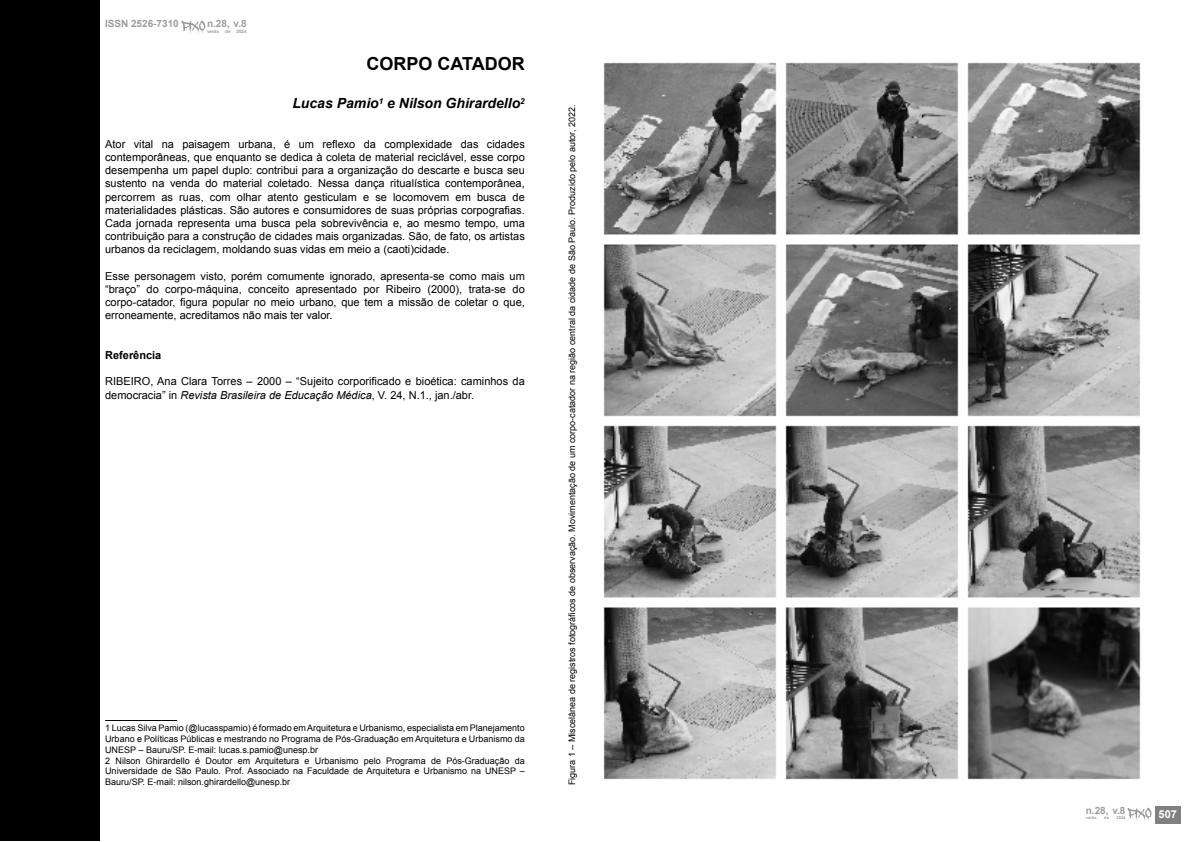
<style>
.page{position:relative;width:1191px;height:842px;background:#fff}
.page>*{position:absolute;margin:0;border:0;box-sizing:border-box;transform-origin:0 0}
.t1{font:700 18px "Arial";color:#000}
.t2{font:italic 700 14px "Arial";color:#000}
.t3{font:11px/13.2px "Arial";color:#000;text-align:justify}
.t4{font:700 11px "Arial";color:#000}
.t5{font:700 11px "Arial";color:#fff}
.t6{font:700 10px "Arial";color:#9d9d9c}
.t7{font:9px/10.8px "Arial";color:#000}
.t8{font:700 4.6px "Arial";color:#9d9d9c}
.t9{font:700 4px "Arial";color:#9d9d9c}
.s1{font-style:italic}
</style>
<div class="page">
<div style="left:0;top:0;width:99px;height:841px;background:#000"></div>
<hr style="left:105px;top:720px;width:72px;height:1px;background:#000">
<img style="left:603px;top:62px;width:538px;height:718px">
<div style="left:1155px;top:806px;width:25px;height:17px;background:#808080"></div>
<svg style="left:1127px;top:808px;width:24px;height:13px"></svg>
<svg style="left:181px;top:21px;width:24px;height:13px"></svg>
<p class="t6" style="left:105px;top:17px;width:75px">ISSN 2526-7310</p>
<p class="t6" style="left:207px;top:17px;width:41px">n.28, v.8</p>
<p class="t8" style="left:207px;top:28px;width:14px">verão</p>
<p class="t8" style="left:225px;top:28px;width:7px">de</p>
<p class="t8" style="left:236px;top:28px;width:12px">2024</p>
<h1 class="t1" style="left:366px;top:51px;width:160px">CORPO CATADOR</h1>
<p class="t2" style="left:292px;top:94px;width:234px">Lucas Pamio<sup>1</sup> e Nilson Ghirardello<sup>2</sup></p>
<p class="t3" style="left:105px;top:137px;width:421px">Ator vital na paisagem urbana, é um reflexo da complexidade das cidades contemporâneas, que enquanto se dedica à coleta de material reciclável, esse corpo desempenha um papel duplo: contribui para a organização do descarte e busca seu sustento na venda do material coletado. Nessa dança ritualística contemporânea, percorrem as ruas, com olhar atento gesticulam e se locomovem em busca de materialidades plásticas. São autores e consumidores de suas próprias corpografias.<br>Cada jornada representa uma busca pela sobrevivência e, ao mesmo tempo, uma contribuição para a construção de cidades mais organizadas. São, de fato, os artistas urbanos da reciclagem, moldando suas vidas em meio a (caoti)cidade.</p>
<p class="t3" style="left:105px;top:269px;width:421px">Esse personagem visto, porém comumente ignorado, apresenta-se como mais um “braço” do corpo-máquina, conceito apresentado por Ribeiro (2000), trata-se do corpo-catador, figura popular no meio urbano, que tem a missão de coletar o que, erroneamente, acreditamos não mais ter valor.</p>
<p class="t4" style="left:105px;top:348px;width:58px">Referência</p>
<p class="t3" style="left:105px;top:375px;width:421px">RIBEIRO, Ana Clara Torres – 2000 – “Sujeito corporificado e bioética: caminhos da democracia” in <span class="s1">Revista Brasileira de Educação Médica</span>, V. 24, N.1., jan./abr.</p>
<p class="t7" style="left:105px;top:723px;width:421px">1 Lucas Silva Pamio (@lucasspamio) é formado em Arquitetura e Urbanismo, especialista em Planejamento Urbano e Políticas Públicas e mestrando no Programa de Pós-Graduação em Arquitetura e Urbanismo da UNESP – Bauru/SP. E-mail: lucas.s.pamio@unesp.br<br>2 Nilson Ghirardello é Doutor em Arquitetura e Urbanismo pelo Programa de Pós-Graduação da Universidade de São Paulo. Prof. Associado na Faculdade de Arquitetura e Urbanismo na UNESP – Bauru/SP. E-mail: nilson.ghirardello@unesp.br</p>
<p class="t7" style="left:567px;top:785px;width:682px;rotate:-90deg">Figura 1 – Miscelânea de registros fotográficos de observação. Movimentação de um corpo-catador na região central da cidade de São Paulo. Produzido pelo autor, 2022.</p>
<p class="t6" style="left:1085px;top:804px;width:41px">n.28, v.8</p>
<p class="t9" style="left:1085px;top:815px;width:12px">verão</p>
<p class="t9" style="left:1104px;top:815px;width:6px">de</p>
<p class="t9" style="left:1116px;top:815px;width:10px">2024</p>
<p class="t5" style="left:1158px;top:807px;width:20px">507</p>
</div>
